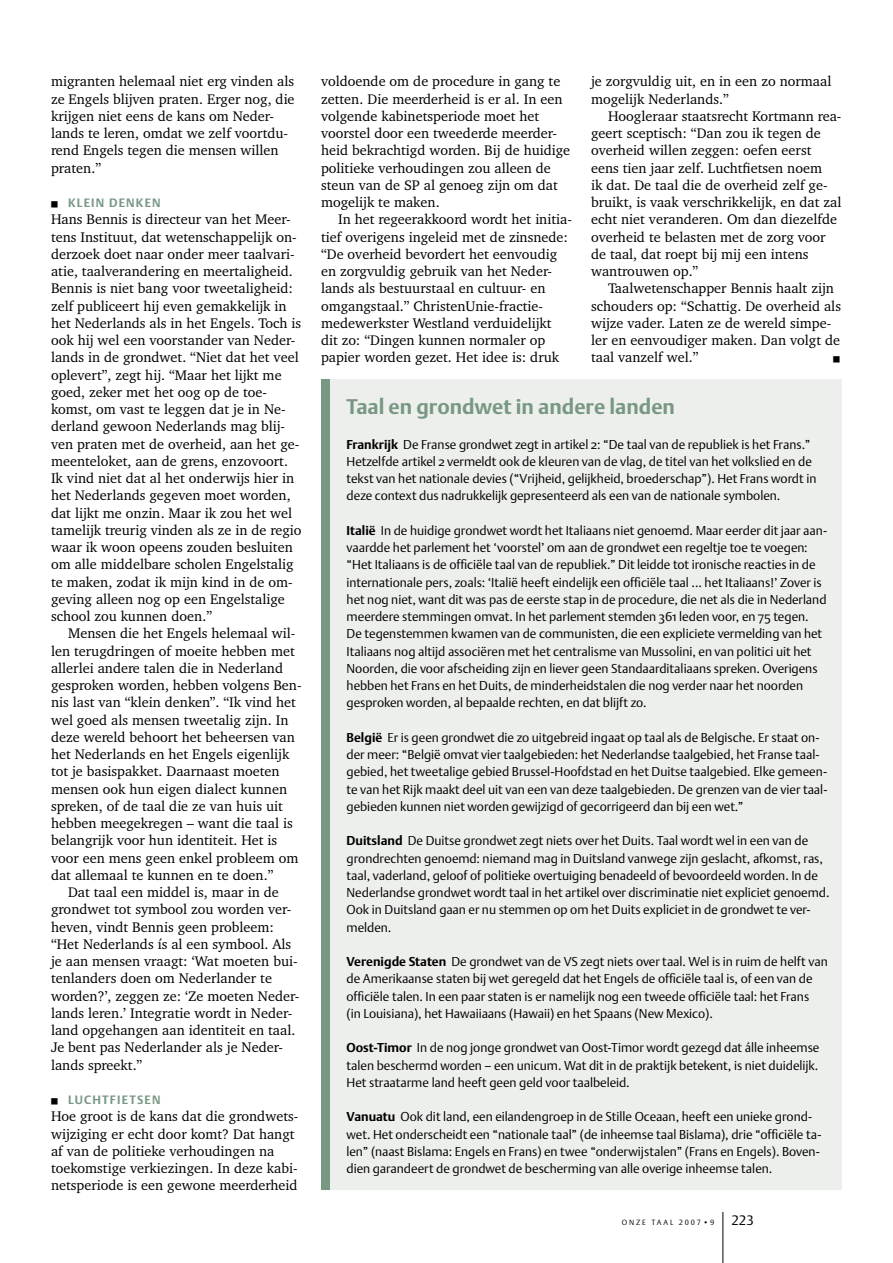
<style>
.page{position:relative;width:893px;height:1263px;background:#fff}
.page>*{position:absolute;margin:0;border:0;box-sizing:border-box;transform-origin:0 0}
.t1{font:700 21px "DTL Argo ST";color:#789883}
.t2{font:14.25px/17.2px "Charter IT Cby BT";color:#000}
.t3{font:13.5px "DTL Argo T Light";color:#000}
.t4{font:12.75px/17.2px "DTL Argo ST Light";color:#000}
.t5{font:700 12px "DTL Argo T";letter-spacing:.1em;color:#789883}
.t6{font:7.5px "DTL Argo T Light";letter-spacing:.25em;color:#000}
.s1{font-family:"DTL Argo ST";font-weight:700}
</style>
<div class="page">
<div style="left:321px;top:380px;width:521px;height:810px;background:#edefec"></div>
<div style="left:321px;top:380px;width:9px;height:810px;background:#789883"></div>
<hr style="left:723px;top:1212px;width:1px;height:51px;background:#000">
<p class="t2" style="left:51px;top:72px;width:245px">migranten helemaal niet erg vinden als ze Engels blijven praten. Erger nog, die krijgen niet eens de kans om Neder&shy;lands te leren, omdat we zelf voortdu&shy;rend Engels tegen die mensen willen praten.”</p>
<p class="t5" style="left:68px;top:196px;width:94px">KLEIN DENKEN</p>
<p class="t2" style="left:51px;top:210px;width:252px">Hans Bennis is directeur van het Meer&shy;tens Instituut, dat wetenschappelijk on&shy;derzoek doet naar onder meer taalvari&shy;atie, taalverandering en meertaligheid.<br>Bennis is niet bang voor tweetaligheid: zelf publiceert hij even gemakkelijk in het Nederlands als in het Engels. Toch is ook hij wel een voorstander van Neder&shy;lands in de grondwet. “Niet dat het veel oplevert”, zegt hij. “Maar het lijkt me goed, zeker met het oog op de toe&shy;komst, om vast te leggen dat je in Ne&shy;derland gewoon Nederlands mag blij&shy;ven praten met de overheid, aan het ge&shy;meenteloket, aan de grens, enzovoort.<br>Ik vind niet dat al het onderwijs hier in het Nederlands gegeven moet worden, dat lijkt me onzin. Maar ik zou het wel tamelijk treurig vinden als ze in de regio waar ik woon opeens zouden besluiten om alle middelbare scholen Engelstalig te maken, zodat ik mijn kind in de om&shy;geving alleen nog op een Engelstalige school zou kunnen doen.”</p>
<p class="t2" style="left:68px;top:624px;width:229px">Mensen die het Engels helemaal wil-</p>
<p class="t2" style="left:51px;top:642px;width:245px">len terugdringen of moeite hebben met</p>
<p class="t2" style="left:51px;top:659px;width:234px">allerlei andere talen die in Nederland</p>
<p class="t2" style="left:51px;top:676px;width:252px">gesproken worden, hebben volgens Ben-</p>
<p class="t2" style="left:51px;top:693px;width:246px">nis last van “klein denken”. “Ik vind het</p>
<p class="t2" style="left:51px;top:711px;width:239px">wel goed als mensen tweetalig zijn. In</p>
<p class="t2" style="left:51px;top:728px;width:245px">deze wereld behoort het beheersen van</p>
<p class="t2" style="left:51px;top:745px;width:240px">het Nederlands en het Engels eigenlijk</p>
<p class="t2" style="left:51px;top:762px;width:230px">tot je basispakket. Daarnaast moeten</p>
<p class="t2" style="left:51px;top:780px;width:238px">mensen ook hun eigen dialect kunnen</p>
<p class="t2" style="left:51px;top:797px;width:233px">spreken, of de taal die ze van huis uit</p>
<p class="t2" style="left:51px;top:814px;width:243px">hebben meegekregen – want die taal is</p>
<p class="t2" style="left:51px;top:831px;width:228px">belangrijk voor hun identiteit. Het is</p>
<p class="t2" style="left:51px;top:849px;width:249px">voor een mens geen enkel probleem om</p>
<p class="t2" style="left:51px;top:866px;width:224px">dat allemaal te kunnen en te doen.”</p>
<p class="t2" style="left:68px;top:883px;width:212px">Dat taal een middel is, maar in de</p>
<p class="t2" style="left:51px;top:900px;width:242px">grondwet tot symbool zou worden ver-</p>
<p class="t2" style="left:51px;top:918px;width:225px">heven, vindt Bennis geen probleem:</p>
<p class="t2" style="left:51px;top:935px;width:242px">“Het Nederlands ís al een symbool. Als</p>
<p class="t2" style="left:51px;top:952px;width:248px">je aan mensen vraagt: ‘Wat moeten bui-</p>
<p class="t2" style="left:51px;top:969px;width:222px">tenlanders doen om Nederlander te</p>
<p class="t2" style="left:51px;top:987px;width:250px">worden?’, zeggen ze: ‘Ze moeten Neder-</p>
<p class="t2" style="left:51px;top:1004px;width:243px">lands leren.’ Integratie wordt in Neder-</p>
<p class="t2" style="left:51px;top:1021px;width:246px">land opgehangen aan identiteit en taal.</p>
<p class="t2" style="left:51px;top:1038px;width:234px">Je bent pas Nederlander als je Neder-</p>
<p class="t2" style="left:51px;top:1056px;width:93px">lands spreekt.”</p>
<p class="t5" style="left:68px;top:1093px;width:94px">LUCHTFIETSEN</p>
<p class="t2" style="left:51px;top:1107px;width:249px">Hoe groot is de kans dat die grondwets&shy;wijziging er echt door komt? Dat hangt af van de politieke verhoudingen na toekomstige verkiezingen. In deze kabi&shy;netsperiode is een gewone meerderheid</p>
<p class="t2" style="left:321px;top:72px;width:251px">voldoende om de procedure in gang te zetten. Die meerderheid is er al. In een volgende kabinetsperiode moet het voorstel door een tweederde meerder&shy;heid bekrachtigd worden. Bij de huidige politieke verhoudingen zou alleen de steun van de SP al genoeg zijn om dat mogelijk te maken.</p>
<p class="t2" style="left:321px;top:210px;width:252px;text-indent:17px">In het regeerakkoord wordt het initia&shy;tief overigens ingeleid met de zinsnede: “De overheid bevordert het eenvoudig en zorgvuldig gebruik van het Neder&shy;lands als bestuurstaal en cultuur- en omgangstaal.” ChristenUnie-fractie&shy;medewerkster Westland verduidelijkt dit zo: “Dingen kunnen normaler op papier worden gezet. Het idee is: druk</p>
<p class="t2" style="left:591px;top:72px;width:242px">je zorgvuldig uit, en in een zo normaal mogelijk Nederlands.”</p>
<p class="t2" style="left:591px;top:107px;width:252px;text-indent:17px">Hoogleraar staatsrecht Kortmann rea&shy;geert sceptisch: “Dan zou ik tegen de overheid willen zeggen: oefen eerst eens tien jaar zelf. Luchtfietsen noem<br>ik dat. De taal die de overheid zelf ge&shy;bruikt, is vaak verschrikkelijk, en dat zal echt niet veranderen. Om dan diezelfde overheid te belasten met de zorg voor de taal, dat roept bij mij een intens wantrouwen op.”</p>
<p class="t2" style="left:591px;top:279px;width:251px;text-indent:17px">Taalwetenschapper Bennis haalt zijn schouders op: “Schattig. De overheid als wijze vader. Laten ze de wereld simpe&shy;ler en eenvoudiger maken. Dan volgt de taal vanzelf wel.”</p>
<h1 class="t1" style="left:347px;top:394px;width:330px">Taal en grondwet in andere landen</h1>
<p class="t4" style="left:347px;top:435px;width:471px"><span class="s1">Frankrijk</span> De Franse grondwet zegt in artikel 2: “De taal van de republiek is het Frans.” Hetzelfde artikel 2 vermeldt ook de kleuren van de vlag, de titel van het volkslied en de tekst van het nationale devies (“Vrijheid, gelijkheid, broederschap”). Het Frans wordt in deze context dus nadrukkelijk gepresenteerd als een van de nationale symbolen.</p>
<p class="t4" style="left:347px;top:522px;width:482px"><span class="s1">Italië</span> In de huidige grondwet wordt het Italiaans niet genoemd. Maar eerder dit jaar aan&shy;vaardde het parlement het ‘voorstel’ om aan de grondwet een regeltje toe te voegen: “Het Italiaans is de officiële taal van de republiek.” Dit leidde tot ironische reacties in de internationale pers, zoals: ‘Italië heeft eindelijk een officiële taal ... het Italiaans!’ Zover is het nog niet, want dit was pas de eerste stap in de procedure, die net als die in Nederland meerdere stemmingen omvat. In het parlement stemden 361 leden voor, en 75 tegen.<br>De tegenstemmen kwamen van de communisten, die een expliciete vermelding van het Italiaans nog altijd associëren met het centralisme van Mussolini, en van politici uit het Noorden, die voor afscheiding zijn en liever geen Standaarditaliaans spreken. Overigens hebben het Frans en het Duits, de minderheidstalen die nog verder naar het noorden gesproken worden, al bepaalde rechten, en dat blijft zo.</p>
<p class="t4" style="left:347px;top:729px;width:482px"><span class="s1">België</span> Er is geen grondwet die zo uitgebreid ingaat op taal als de Belgische. Er staat on&shy;der meer: “België omvat vier taalgebieden: het Nederlandse taalgebied, het Franse taal&shy;gebied, het tweetalige gebied Brussel-Hoofdstad en het Duitse taalgebied. Elke gemeen&shy;te van het Rijk maakt deel uit van een van deze taalgebieden. De grenzen van de vier taal&shy;gebieden kunnen niet worden gewijzigd of gecorrigeerd dan bij een wet.”</p>
<p class="t4" style="left:347px;top:832px;width:484px"><span class="s1">Duitsland</span> De Duitse grondwet zegt niets over het Duits. Taal wordt wel in een van de grondrechten genoemd: niemand mag in Duitsland vanwege zijn geslacht, afkomst, ras, taal, vaderland, geloof of politieke overtuiging benadeeld of bevoordeeld worden. In de Nederlandse grondwet wordt taal in het artikel over discriminatie niet expliciet genoemd.<br>Ook in Duitsland gaan er nu stemmen op om het Duits expliciet in de grondwet te ver&shy;melden.</p>
<p class="t4" style="left:347px;top:953px;width:483px"><span class="s1">Verenigde Staten</span> De grondwet van de VS zegt niets over taal. Wel is in ruim de helft van de Amerikaanse staten bij wet geregeld dat het Engels de officiële taal is, of een van de officiële talen. In een paar staten is er namelijk nog een tweede officiële taal: het Frans<br>(in Louisiana), het Hawaiiaans (Hawaii) en het Spaans (New Mexico).</p>
<p class="t4" style="left:347px;top:1039px;width:474px;text-align:justify"><span class="s1">Oost-Timor</span> In de nog jonge grondwet van Oost-Timor wordt gezegd dat álle inheemse talen beschermd worden – een unicum. Wat dit in de praktijk betekent, is niet duidelijk.<br>Het straatarme land heeft geen geld voor taalbeleid.</p>
<p class="t4" style="left:347px;top:1108px;width:476px"><span class="s1">Vanuatu</span> Ook dit land, een eilandengroep in de Stille Oceaan, heeft een unieke grond&shy;wet. Het onderscheidt een “nationale taal” (de inheemse taal Bislama), drie “officiële ta&shy;len” (naast Bislama: Engels en Frans) en twee “onderwijstalen” (Frans en Engels). Boven&shy;dien garandeert de grondwet de bescherming van alle overige inheemse talen.</p>
<p class="t6" style="left:622px;top:1218px;width:94px">ONZE TAAL 2007•9</p>
<p class="t3" style="left:731px;top:1212px;width:24px">223</p>
</div>
